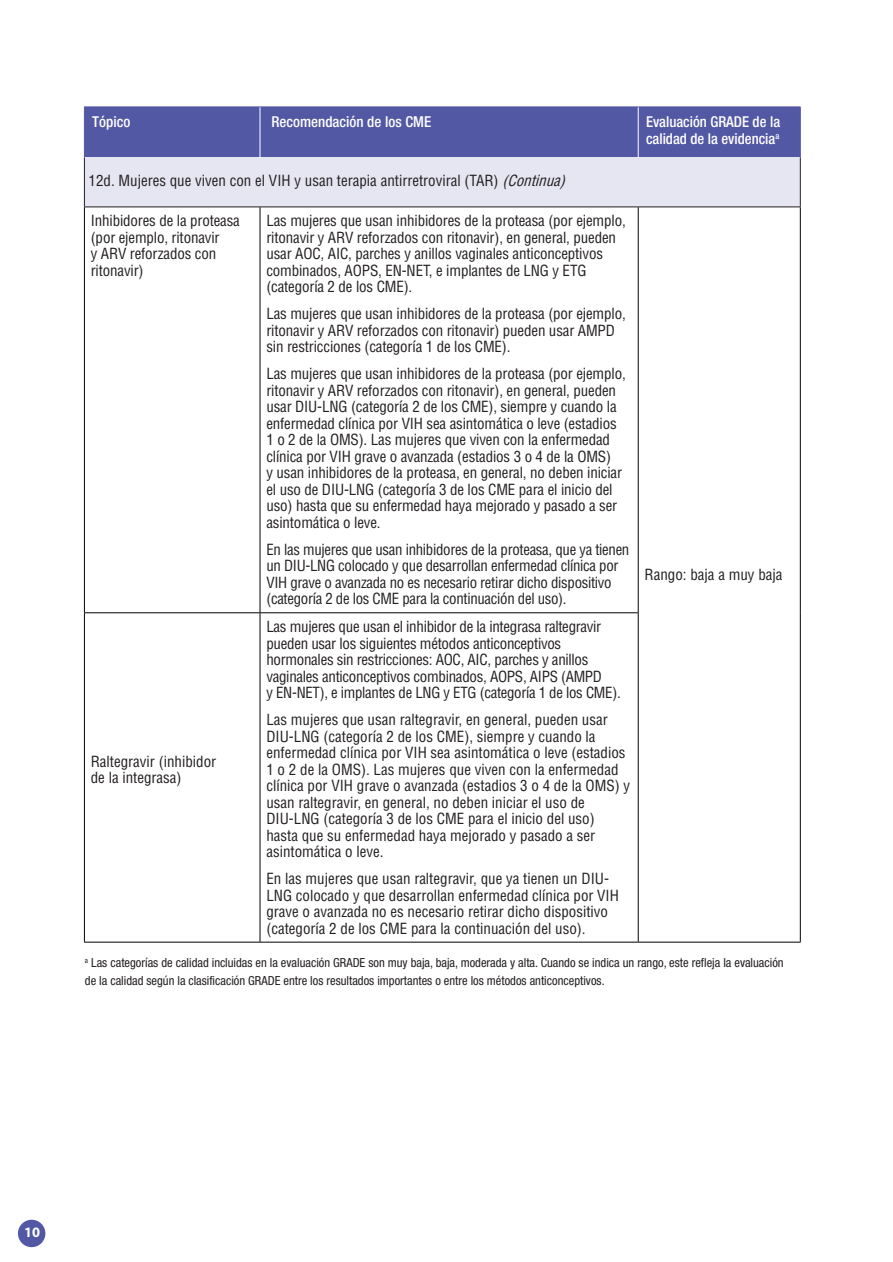
<style>
.page{position:relative;width:893px;height:1262px;background:#fff}
.page>*{position:absolute;margin:0;border:0;box-sizing:border-box;transform-origin:0 0}
.Paragraph_Style62{font:condensed 15px/16.5px "Helvetica LT Std";letter-spacing:-.01em;color:#231f20}
.Paragraph_Style43{font:condensed 15px "Helvetica LT Std";color:#231f20}
.Paragraph_Style2{font:500 condensed 15px/16.5px "Helvetica Neue";color:#fff}
.Paragraph_Style2-2{font:700 14.4px "Myriad Pro";color:#fff}
.Paragraph_Style43-2{font:condensed 12.45px/18px "Helvetica Neue";color:#231f20}
.s1{font-style:italic}
</style>
<div class="page">
<svg style="left:18px;top:1219px;width:27px;height:28px"></svg>
<div style="left:85px;top:107px;width:715px;height:51px;background:#5358a4"></div>
<div style="left:84px;top:158px;width:716px;height:49px;background:#e6e5f2"></div>
<svg style="left:85px;top:207px;width:715px;height:734px"></svg>
<hr style="left:84px;top:158px;width:1px;height:48px;background:#231f20">
<hr style="left:800px;top:158px;width:1px;height:48px;background:#231f20">
<hr style="left:84px;top:206px;width:176px;height:1px;background:#231f20">
<hr style="left:260px;top:206px;width:378px;height:1px;background:#231f20">
<hr style="left:638px;top:206px;width:162px;height:1px;background:#231f20">
<hr style="left:84px;top:207px;width:1px;height:405px;background:#000">
<hr style="left:260px;top:207px;width:1px;height:405px;background:#000">
<hr style="left:638px;top:207px;width:1px;height:405px;background:#000">
<hr style="left:800px;top:207px;width:1px;height:406px;background:#000">
<hr style="left:84px;top:612px;width:176px;height:1px;background:#000">
<hr style="left:84px;top:613px;width:1px;height:328px;background:#000">
<hr style="left:260px;top:612px;width:378px;height:1px;background:#000">
<hr style="left:260px;top:613px;width:1px;height:328px;background:#000">
<hr style="left:638px;top:613px;width:1px;height:328px;background:#000">
<hr style="left:800px;top:613px;width:1px;height:328px;background:#000">
<hr style="left:84px;top:941px;width:176px;height:1px;background:#000">
<hr style="left:260px;top:941px;width:378px;height:1px;background:#000">
<hr style="left:638px;top:941px;width:162px;height:1px;background:#000">
<hr style="left:84px;top:106px;width:176px;height:1px;background:#5358a4">
<hr style="left:84px;top:107px;width:1px;height:51px;background:#5358a4">
<hr style="left:260px;top:106px;width:378px;height:1px;background:#5358a4">
<hr style="left:638px;top:106px;width:162px;height:1px;background:#5358a4">
<hr style="left:800px;top:107px;width:1px;height:51px;background:#5358a4">
<hr style="left:260px;top:107px;width:1px;height:51px;background:#fff">
<hr style="left:638px;top:107px;width:1px;height:51px;background:#fff">
<p class="Paragraph_Style2" style="left:92px;top:113px;width:40px">Tópico</p>
<p class="Paragraph_Style2" style="left:271px;top:113px;width:161px">Recomendación de los CME</p>
<p class="Paragraph_Style2" style="left:646px;top:113px;width:135px">Evaluación GRADE de la calidad de la evidencia<sup>a</sup></p>
<p class="Paragraph_Style43" style="left:88px;top:171px;width:483px">12d. Mujeres que viven con el VIH y usan terapia antirretroviral (TAR) <span class="s1">(Continua)</span></p>
<p class="Paragraph_Style62" style="left:91px;top:212px;width:151px">Inhibidores de la proteasa (por ejemplo, ritonavir<br>y ARV reforzados con ritonavir)</p>
<p class="Paragraph_Style62" style="left:266px;top:212px;width:361px">Las mujeres que usan inhibidores de la proteasa (por ejemplo, ritonavir y ARV reforzados con ritonavir), en general, pueden usar AOC, AIC, parches y anillos vaginales anticonceptivos combinados, AOPS, EN-NET, e implantes de LNG y ETG (categoría 2 de los CME).</p>
<p class="Paragraph_Style62" style="left:266px;top:305px;width:361px">Las mujeres que usan inhibidores de la proteasa (por ejemplo, ritonavir y ARV reforzados con ritonavir) pueden usar AMPD sin restricciones (categoría 1 de los CME).</p>
<p class="Paragraph_Style62" style="left:266px;top:365px;width:361px">Las mujeres que usan inhibidores de la proteasa (por ejemplo, ritonavir y ARV reforzados con ritonavir), en general, pueden usar DIU-LNG (categoría 2 de los CME), siempre y cuando la enfermedad clínica por VIH sea asintomática o leve (estadios 1 o 2 de la OMS). Las mujeres que viven con la enfermedad clínica por VIH grave o avanzada (estadios 3 o 4 de la OMS)<br>y usan inhibidores de la proteasa, en general, no deben iniciar el uso de DIU-LNG (categoría 3 de los CME para el inicio del uso) hasta que su enfermedad haya mejorado y pasado a ser asintomática o leve.</p>
<p class="Paragraph_Style62" style="left:266px;top:541px;width:364px">En las mujeres que usan inhibidores de la proteasa, que ya tienen un DIU-LNG colocado y que desarrollan enfermedad clínica por VIH grave o avanzada no es necesario retirar dicho dispositivo (categoría 2 de los CME para la continuación del uso).</p>
<p class="Paragraph_Style62" style="left:644px;top:566px;width:139px">Rango: baja a muy baja</p>
<p class="Paragraph_Style62" style="left:91px;top:752px;width:127px">Raltegravir (inhibidor</p>
<p class="Paragraph_Style62" style="left:91px;top:769px;width:92px">de la integrasa)</p>
<p class="Paragraph_Style62" style="left:266px;top:618px;width:356px">Las mujeres que usan el inhibidor de la integrasa raltegravir pueden usar los siguientes métodos anticonceptivos hormonales sin restricciones: AOC, AIC, parches y anillos vaginales anticonceptivos combinados, AOPS, AIPS (AMPD<br>y EN-NET), e implantes de LNG y ETG (categoría 1 de los CME).</p>
<p class="Paragraph_Style62" style="left:266px;top:711px;width:365px">Las mujeres que usan raltegravir, en general, pueden usar DIU-LNG (categoría 2 de los CME), siempre y cuando la enfermedad clínica por VIH sea asintomática o leve (estadios 1 o 2 de la OMS). Las mujeres que viven con la enfermedad clínica por VIH grave o avanzada (estadios 3 o 4 de la OMS) y usan raltegravir, en general, no deben iniciar el uso de DIU-LNG (categoría 3 de los CME para el inicio del uso) hasta que su enfermedad haya mejorado y pasado a ser asintomática o leve.</p>
<p class="Paragraph_Style62" style="left:266px;top:870px;width:354px">En las mujeres que usan raltegravir, que ya tienen un DIU-LNG colocado y que desarrollan enfermedad clínica por VIH grave o avanzada no es necesario retirar dicho dispositivo (categoría 2 de los CME para la continuación del uso).</p>
<p class="Paragraph_Style43-2" style="left:85px;top:954px;width:700px"><sup>a</sup> Las categorías de calidad incluidas en la evaluación GRADE son muy baja, baja, moderada y alta. Cuando se indica un rango, este refleja la evaluación de la calidad según la clasificación GRADE entre los resultados importantes o entre los métodos anticonceptivos.</p>
<p class="Paragraph_Style2-2" style="left:24px;top:1222px;width:17px">10</p>
</div>
